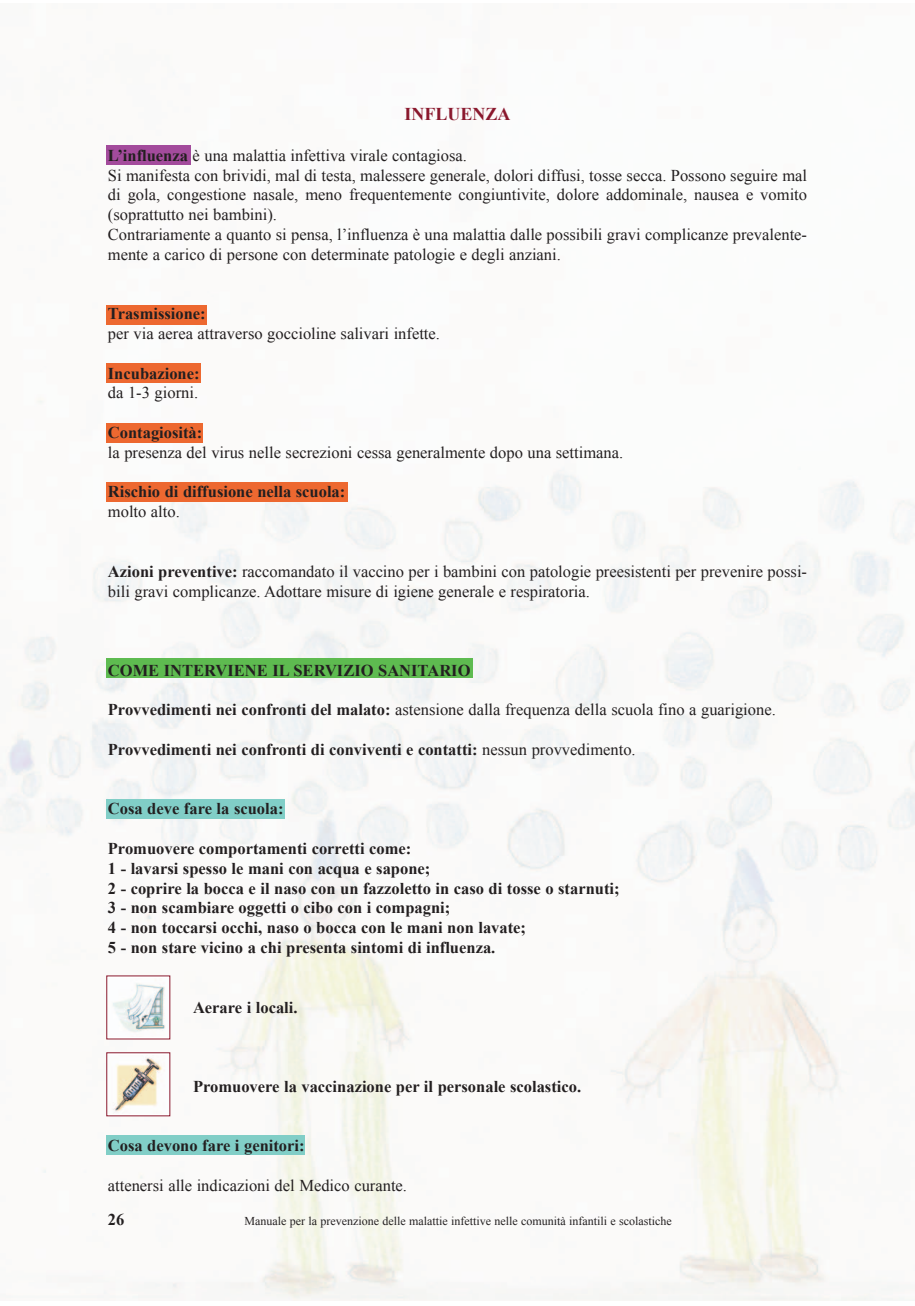
<style>
.page{position:relative;width:915px;height:1306px;background:#fff}
.page>*{position:absolute;margin:0;border:0;box-sizing:border-box;transform-origin:0 0}
.t1{font:700 18px "Times New Roman";color:#8a182d}
.t2{font:16.5px/19.8px "Times New Roman";color:#231f20}
.t3{font:700 16.5px/19.8px "Times New Roman";color:#231f20}
.t4{font:12px "Times New Roman";color:#231f20}
.s1{font-weight:700}
.s2{font-weight:400}
</style>
<div class="page">
<img style="left:0;top:145px;width:914px;height:1155px">
<div style="left:106px;top:145px;width:84px;height:20px;background:#a34b9c"></div>
<div style="left:106px;top:305px;width:101px;height:19px;background:#ed6830"></div>
<div style="left:106px;top:363px;width:94px;height:20px;background:#ed6830"></div>
<div style="left:106px;top:424px;width:97px;height:19px;background:#ed6830"></div>
<div style="left:106px;top:482px;width:241px;height:20px;background:#ed6830"></div>
<div style="left:106px;top:658px;width:366px;height:20px;background:#5ebb50"></div>
<div style="left:106px;top:799px;width:179px;height:19px;background:#81cec7"></div>
<div style="left:106px;top:1135px;width:199px;height:19px;background:#81cec7"></div>
<div style="left:107px;top:976px;width:62px;height:62px;background:#fff"></div>
<img style="left:113px;top:983px;width:52px;height:49px">
<div style="left:107px;top:1053px;width:62px;height:62px;background:#fff"></div>
<img style="left:113px;top:1057px;width:50px;height:55px">
<p class="t1" style="left:404px;top:104px;width:108px">INFLUENZA</p>
<p class="t2" style="left:108px;top:145px;width:700px"><span class="s1">L’influenza</span> è una malattia infettiva virale contagiosa.<br>Si manifesta con brividi, mal di testa, malessere generale, dolori diffusi, tosse secca. Possono seguire mal di gola, congestione nasale, meno frequentemente congiuntivite, dolore addominale, nausea e vomito (soprattutto nei bambini).<br>Contrariamente a quanto si pensa, l’influenza è una malattia dalle possibili gravi complicanze prevalente&shy;mente a carico di persone con determinate patologie e degli anziani.</p>
<p class="t3" style="left:108px;top:304px;width:99px">Trasmissione:</p>
<p class="t2" style="left:108px;top:323px;width:333px">per via aerea attraverso goccioline salivari infette.</p>
<p class="t3" style="left:108px;top:363px;width:93px">Incubazione:</p>
<p class="t2" style="left:108px;top:383px;width:92px">da 1-3 giorni.</p>
<p class="t3" style="left:108px;top:422px;width:96px">Contagiosità:</p>
<p class="t2" style="left:108px;top:442px;width:516px">la presenza del virus nelle secrezioni cessa generalmente dopo una settimana.</p>
<p class="t3" style="left:108px;top:482px;width:239px">Rischio di diffusione nella scuola:</p>
<p class="t2" style="left:108px;top:502px;width:73px">molto alto.</p>
<p class="t2" style="left:108px;top:561px;width:700px"><span class="s1">Azioni preventive:</span> raccomandato il vaccino per i bambini con patologie preesistenti per prevenire possi&shy;bili gravi complicanze. Adottare misure di igiene generale e respiratoria.</p>
<p class="t3" style="left:108px;top:660px;width:364px">COME INTERVIENE IL SERVIZIO SANITARIO</p>
<p class="t2" style="left:108px;top:700px;width:669px"><span class="s1">Provvedimenti nei confronti del malato:</span> astensione dalla frequenza della scuola fino a guarigione.</p>
<p class="t3" style="left:108px;top:739px;width:529px">Provvedimenti nei confronti di conviventi e contatti: <span class="s2">nessun provvedimento.</span></p>
<p class="t3" style="left:108px;top:799px;width:177px">Cosa deve fare la scuola:</p>
<p class="t3" style="left:108px;top:838px;width:513px">Promuovere comportamenti corretti come:<br>1 - lavarsi spesso le mani con acqua e sapone;<br>2 - coprire la bocca e il naso con un fazzoletto in caso di tosse o starnuti; 3 - non scambiare oggetti o cibo con i compagni;<br>4 - non toccarsi occhi, naso o bocca con le mani non lavate;<br>5 - non stare vicino a chi presenta sintomi di influenza.</p>
<p class="t3" style="left:193px;top:997px;width:106px">Aerare i locali.</p>
<p class="t3" style="left:193px;top:1076px;width:389px">Promuovere la vaccinazione per il personale scolastico.</p>
<p class="t3" style="left:108px;top:1135px;width:198px">Cosa devono fare i genitori:</p>
<p class="t2" style="left:108px;top:1175px;width:300px">attenersi alle indicazioni del Medico curante.</p>
<p class="t3" style="left:108px;top:1209px;width:18px">26</p>
<p class="t4" style="left:244px;top:1214px;width:428px">Manuale per la prevenzione delle malattie infettive nelle comunità infantili e scolastiche</p>
</div>
